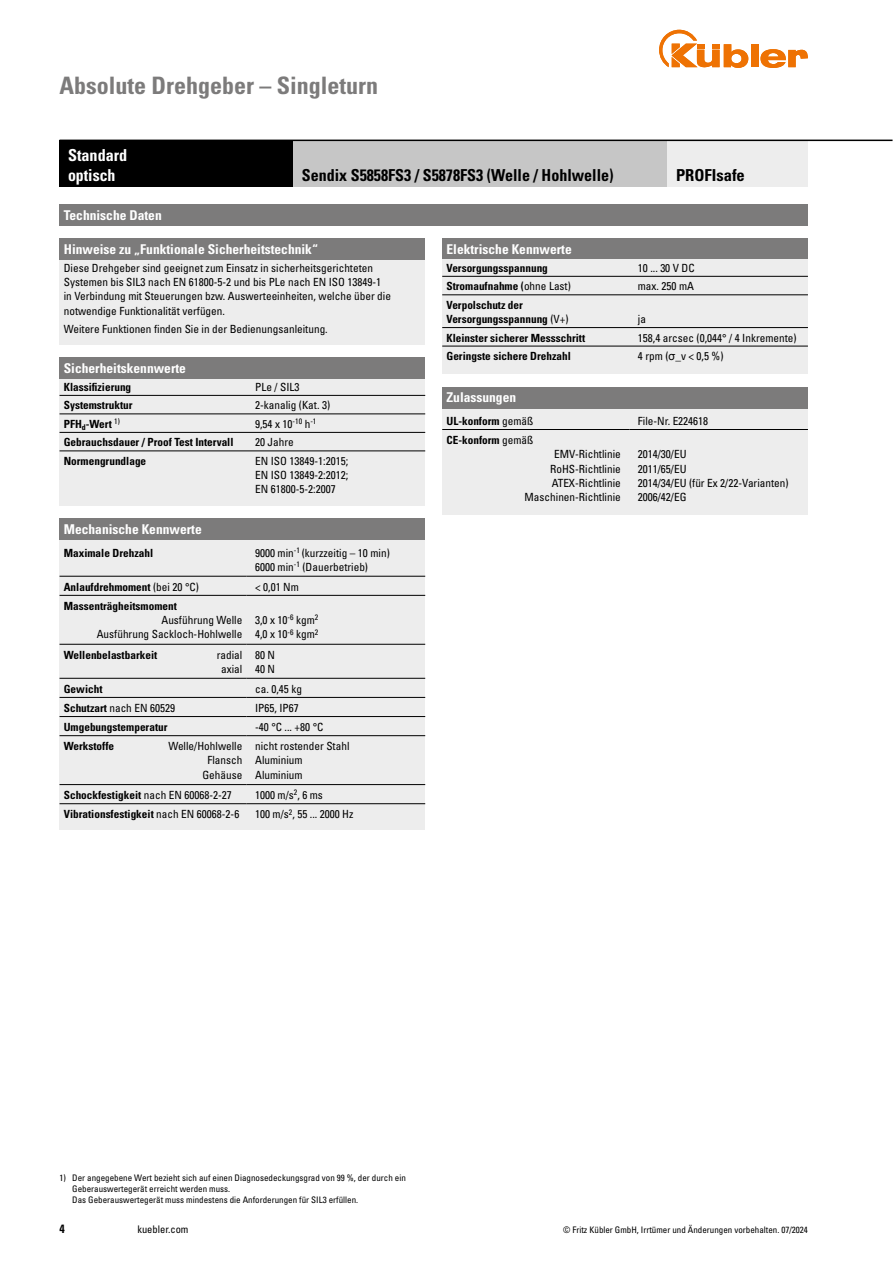
<style>
.page{position:relative;width:893px;height:1263px;background:#fff}
.page>*{position:absolute;margin:0;border:0;box-sizing:border-box;transform-origin:0 0}
.t1{font:700 condensed 24px "Univers LT Std";color:#7c7b7b}
.t2{font:700 condensed 16.5px "Univers LT Std";color:#000}
.t3{font:700 condensed 16.5px/19.8px "Univers LT Std";color:#fff}
.t4{font:700 condensed 13.5px "Univers LT Std";color:#fff}
.t5{font:700 condensed 12px "Univers LT Std";color:#000}
.t6{font:condensed 11.25px/14.2px "Univers LT Std";color:#000}
.t7{font:700 condensed 11.25px/14.2px "Univers LT Std";color:#000}
.t8{font:condensed 10.5px "Univers LT Std";color:#000}
.t9{font:condensed 9px/11.2px "Univers LT Std";color:#000}
.s1{font-weight:400}
.s2{font-weight:700}
.s3{font-family:"Arial";font-stretch:normal}
</style>
<div class="page">
<div style="left:751px;top:44px;width:7px;height:23px;background:#ee7203"></div>
<svg style="left:760px;top:49px;width:48px;height:19px"></svg>
<svg style="left:659px;top:30px;width:89px;height:38px"></svg>
<div style="left:60px;top:259px;width:365px;height:85px;background:#ededed"></div>
<div style="left:60px;top:378px;width:365px;height:128px;background:#ededed"></div>
<hr style="left:60px;top:395px;width:365px;height:1px;background:#000">
<hr style="left:60px;top:414px;width:365px;height:1px;background:#000">
<hr style="left:60px;top:432px;width:365px;height:1px;background:#000">
<hr style="left:60px;top:451px;width:365px;height:1px;background:#000">
<div style="left:60px;top:238px;width:365px;height:21px;background:#7c7b7b"></div>
<div style="left:60px;top:357px;width:365px;height:21px;background:#7c7b7b"></div>
<div style="left:60px;top:204px;width:748px;height:21px;background:#7c7b7b"></div>
<div style="left:442px;top:238px;width:366px;height:21px;background:#7c7b7b"></div>
<div style="left:442px;top:259px;width:366px;height:115px;background:#ededed"></div>
<hr style="left:442px;top:276px;width:366px;height:1px;background:#000">
<hr style="left:442px;top:295px;width:366px;height:1px;background:#000">
<hr style="left:442px;top:327px;width:366px;height:1px;background:#000">
<hr style="left:442px;top:346px;width:366px;height:1px;background:#000">
<div style="left:60px;top:519px;width:365px;height:310px;background:#ededed"></div>
<div style="left:60px;top:519px;width:365px;height:21px;background:#7c7b7b"></div>
<hr style="left:60px;top:576px;width:187px;height:1px;background:#000">
<hr style="left:247px;top:576px;width:178px;height:1px;background:#000">
<hr style="left:60px;top:595px;width:187px;height:1px;background:#000">
<hr style="left:247px;top:595px;width:178px;height:1px;background:#000">
<hr style="left:60px;top:644px;width:187px;height:1px;background:#000">
<hr style="left:247px;top:644px;width:178px;height:1px;background:#000">
<hr style="left:60px;top:678px;width:187px;height:1px;background:#000">
<hr style="left:247px;top:678px;width:178px;height:1px;background:#000">
<hr style="left:60px;top:697px;width:187px;height:1px;background:#000">
<hr style="left:247px;top:697px;width:178px;height:1px;background:#000">
<hr style="left:60px;top:716px;width:187px;height:1px;background:#000">
<hr style="left:247px;top:716px;width:178px;height:1px;background:#000">
<hr style="left:60px;top:784px;width:187px;height:1px;background:#000">
<hr style="left:247px;top:784px;width:178px;height:1px;background:#000">
<hr style="left:60px;top:803px;width:187px;height:1px;background:#000">
<hr style="left:247px;top:803px;width:178px;height:1px;background:#000">
<hr style="left:60px;top:735px;width:187px;height:1px;background:#000">
<hr style="left:247px;top:735px;width:178px;height:1px;background:#000">
<div style="left:60px;top:140px;width:233px;height:47px;background:#000"></div>
<div style="left:293px;top:140px;width:375px;height:47px;background:#c6c6c6"></div>
<div style="left:668px;top:140px;width:140px;height:47px;background:#ededed"></div>
<div style="left:442px;top:387px;width:366px;height:127px;background:#ededed"></div>
<div style="left:442px;top:387px;width:366px;height:21px;background:#7c7b7b"></div>
<hr style="left:442px;top:429px;width:187px;height:1px;background:#000">
<hr style="left:629px;top:429px;width:179px;height:1px;background:#000">
<hr style="left:60px;top:140px;width:832px;height:1px;background:#000">
<h1 class="t1" style="left:60px;top:71px;width:320px">Absolute Drehgeber – Singleturn</h1>
<h2 class="t3" style="left:68px;top:145px;width:61px">Standard optisch</h2>
<p class="t4" style="left:64px;top:207px;width:99px">Technische Daten</p>
<h2 class="t2" style="left:302px;top:165px;width:313px">Sendix S5858FS3 / S5878FS3 (Welle / Hohlwelle)</h2>
<h2 class="t2" style="left:676px;top:165px;width:70px">PROFIsafe</h2>
<p class="t4" style="left:64px;top:241px;width:256px">Hinweise zu „Funktionale Sicherheitstechnik“</p>
<p class="t6" style="left:64px;top:260px;width:329px">Diese Drehgeber sind geeignet zum Einsatz in sicherheitsgerichteten Systemen bis SIL3 nach EN 61800-5-2 und bis PLe nach EN ISO 13849-1 in Verbindung mit Steuerungen bzw. Auswerteeinheiten, welche über die notwendige Funktionalität verfügen.</p>
<p class="t6" style="left:64px;top:322px;width:265px">Weitere Funktionen finden Sie in der Bedienungsanleitung.</p>
<p class="t4" style="left:64px;top:360px;width:124px">Sicherheitskennwerte</p>
<p class="t7" style="left:64px;top:380px;width:69px">Klassifizierung</p>
<p class="t6" style="left:255px;top:380px;width:46px">PLe / SIL3</p>
<p class="t7" style="left:64px;top:398px;width:70px">Systemstruktur</p>
<p class="t6" style="left:255px;top:398px;width:76px">2-kanalig (Kat. 3)</p>
<p class="t7" style="left:64px;top:417px;width:58px">PFH<sub>d</sub>-Wert <sup>1)</sup></p>
<p class="t6" style="left:255px;top:417px;width:63px">9,54 x 10<sup>-10</sup> h<sup>-1</sup></p>
<p class="t7" style="left:64px;top:435px;width:171px">Gebrauchsdauer / Proof Test Intervall</p>
<p class="t6" style="left:255px;top:435px;width:40px">20 Jahre</p>
<p class="t7" style="left:64px;top:454px;width:84px">Normengrundlage</p>
<p class="t6" style="left:255px;top:454px;width:95px;text-align:justify">EN ISO 13849-1:2015; EN ISO 13849-2:2012; EN 61800-5-2:2007</p>
<p class="t4" style="left:64px;top:521px;width:139px">Mechanische Kennwerte</p>
<p class="t7" style="left:64px;top:545px;width:91px">Maximale Drehzahl</p>
<p class="t6" style="left:255px;top:545px;width:136px">9000 min<sup>-1</sup> (kurzzeitig – 10 min)<br>6000 min<sup>-1</sup> (Dauerbetrieb)</p>
<p class="t7" style="left:64px;top:579px;width:137px">Anlaufdrehmoment <span class="s1">(bei 20 °C)</span></p>
<p class="t6" style="left:255px;top:579px;width:45px">&lt; 0,01 Nm</p>
<p class="t7" style="left:64px;top:599px;width:115px">Massenträgheitsmoment</p>
<p class="t6" style="left:97px;top:613px;width:147px;text-align:right">Ausführung Welle<br>Ausführung Sackloch-Hohlwelle</p>
<p class="t6" style="left:255px;top:613px;width:65px">3,0 x 10<sup>-6</sup> kgm<sup>2<br></sup>4,0 x 10<sup>-6</sup> kgm<sup>2</sup></p>
<p class="t7" style="left:64px;top:648px;width:95px">Wellenbelastbarkeit</p>
<p class="t6" style="left:217px;top:647px;width:27px;text-align:center">radial axial</p>
<p class="t6" style="left:255px;top:647px;width:21px">80 N<br>40 N</p>
<p class="t7" style="left:64px;top:682px;width:40px">Gewicht</p>
<p class="t6" style="left:255px;top:681px;width:48px">ca. 0,45 kg</p>
<p class="t6" style="left:64px;top:701px;width:113px"><span class="s2">Schutzart</span> nach EN 60529</p>
<p class="t6" style="left:255px;top:701px;width:45px">IP65, IP67</p>
<p class="t7" style="left:64px;top:720px;width:105px">Umgebungstemperatur</p>
<p class="t6" style="left:255px;top:720px;width:70px">-40 °C ... +80 °C</p>
<p class="t7" style="left:64px;top:739px;width:52px">Werkstoffe</p>
<p class="t6" style="left:168px;top:739px;width:76px;text-align:right">Welle/Hohlwelle<br>Flansch<br>Gehäuse</p>
<p class="t6" style="left:255px;top:739px;width:96px">nicht rostender Stahl<br>Aluminium<br>Aluminium</p>
<p class="t7" style="left:64px;top:788px;width:170px">Schockfestigkeit <span class="s1">nach EN 60068-2-27</span></p>
<p class="t6" style="left:255px;top:788px;width:69px">1000 m/s<sup>2</sup>, 6 ms</p>
<p class="t7" style="left:64px;top:807px;width:177px">Vibrationsfestigkeit <span class="s1">nach EN 60068-2-6</span></p>
<p class="t6" style="left:255px;top:807px;width:100px">100 m/s<sup>2</sup>, 55 ... 2000 Hz</p>
<p class="t4" style="left:446px;top:241px;width:127px">Elektrische Kennwerte</p>
<p class="t7" style="left:446px;top:261px;width:103px">Versorgungsspannung</p>
<p class="t6" style="left:638px;top:260px;width:58px">10 ... 30 V DC</p>
<p class="t7" style="left:446px;top:279px;width:126px">Stromaufnahme (<span class="s1">ohne Last)</span></p>
<p class="t6" style="left:638px;top:279px;width:58px">max. 250 mA</p>
<p class="t7" style="left:446px;top:298px;width:124px">Verpolschutz der<br>Versorgungsspannung <span class="s1">(V+)</span></p>
<p class="t6" style="left:638px;top:312px;width:10px">ja</p>
<p class="t7" style="left:446px;top:330px;width:140px">Kleinster sicherer Messschritt</p>
<p class="t6" style="left:638px;top:330px;width:160px">158,4 arcsec (0,044° / 4 Inkremente)</p>
<p class="t7" style="left:446px;top:349px;width:126px">Geringste sichere Drehzahl</p>
<p class="t6" style="left:638px;top:349px;width:87px">4 rpm (<span class="s3">σ</span>_v &lt; 0,5 %)</p>
<p class="t4" style="left:446px;top:389px;width:71px">Zulassungen</p>
<p class="t7" style="left:446px;top:414px;width:88px">UL-konform <span class="s1">gemäß</span></p>
<p class="t6" style="left:638px;top:414px;width:72px">File-Nr. E224618</p>
<p class="t7" style="left:446px;top:433px;width:88px">CE-konform <span class="s1">gemäß</span></p>
<p class="t6" style="left:525px;top:447px;width:98px;text-align:right">EMV-Richtlinie<br>RoHS-Richtlinie<br>ATEX-Richtlinie<br>Maschinen-Richtlinie</p>
<p class="t6" style="left:638px;top:447px;width:152px">2014/30/EU<br>2011/65/EU<br>2014/34/EU (für Ex 2/22-Varianten)<br>2006/42/EG</p>
<p class="t9" style="left:72px;top:1172px;width:335px;text-indent:-13px">1) Der angegebene Wert bezieht sich auf einen Diagnosedeckungsgrad von 99 %, der durch ein<br>Geberauswertegerät erreicht werden muss.<br>Das Geberauswertegerät muss mindestens die Anforderungen für SIL3 erfüllen.</p>
<p class="t5" style="left:60px;top:1221px;width:7px">4</p>
<p class="t8" style="left:137px;top:1223px;width:53px">kuebler.com</p>
<p class="t9" style="left:563px;top:1224px;width:246px">© Fritz Kübler GmbH, Irrtümer und Änderungen vorbehalten. 07/2024</p>
</div>
